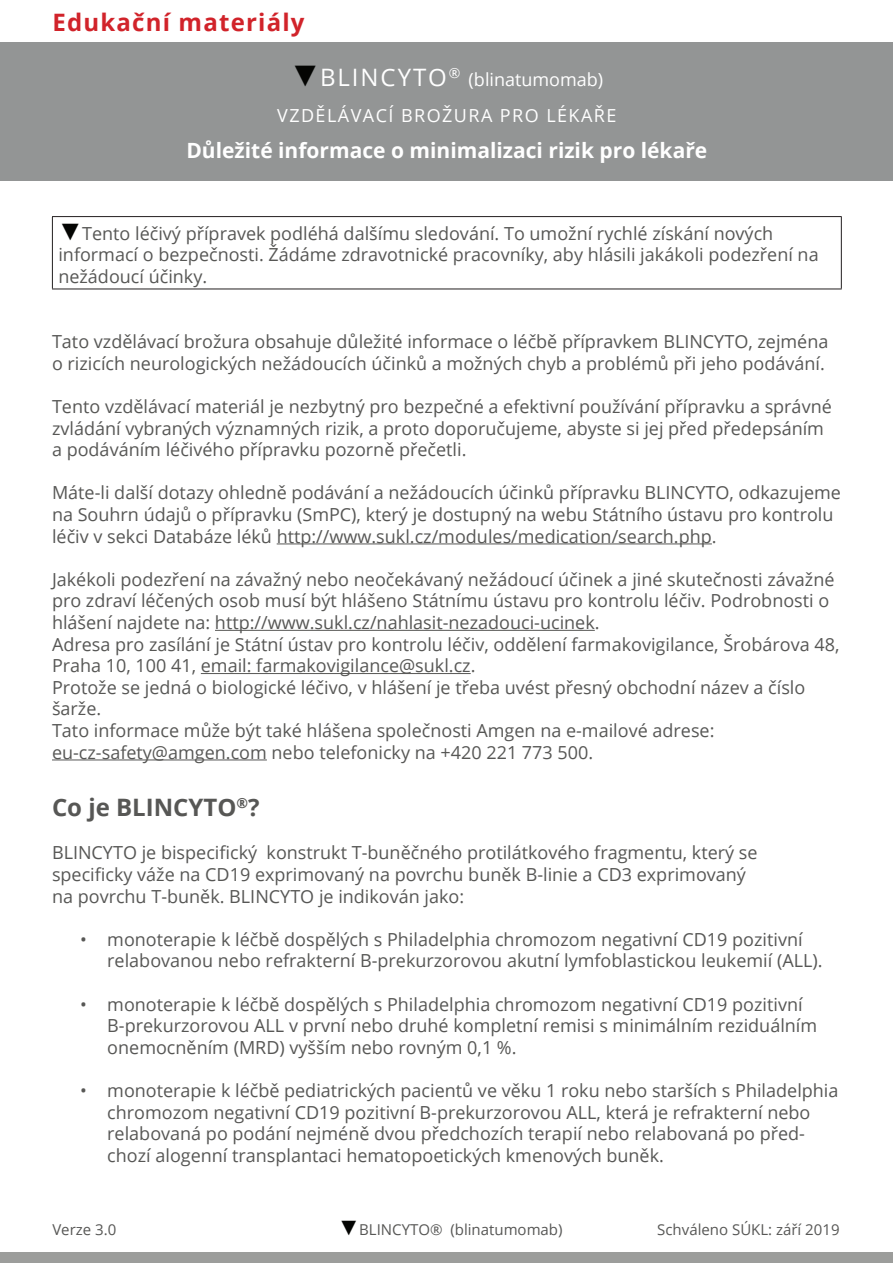
<style>
.page{position:relative;width:893px;height:1263px;background:#fff}
.page>*{position:absolute;margin:0;border:0;box-sizing:border-box;transform-origin:0 0}
.t1{font:700 24px "Open Sans";letter-spacing:.05em;color:#d1232a}
.t2{font:700 24px "Open Sans";color:#575755}
.t3{font:700 21px "Open Sans";color:#fff}
.t4{font:18px/21.6px "Open Sans";color:#575755}
.t5{font:18px/36px "Open Sans";letter-spacing:.08em;color:#fff;text-align:center}
.t6{font:15px "Open Sans";color:#575755}
.s1{font-family:"Arial";font-weight:900;font-size:30px;color:#040503}
.s2{font-size:24px}
.s3{font-family:"Arial";font-weight:900;font-size:24px;color:#040503}
.s4{font-family:"Arial";font-weight:900;font-size:21px;color:#040503}
</style>
<div class="page">
<div style="left:0;top:43px;width:893px;height:138px;background:#939595"></div>
<div style="left:0;top:1253px;width:893px;height:10px;background:#9c9d9b"></div>
<hr style="left:277px;top:543px;width:435px;height:1px;background:#575755">
<hr style="left:215px;top:630px;width:380px;height:1px;background:#575755">
<hr style="left:201px;top:673px;width:270px;height:1px;background:#575755">
<hr style="left:52px;top:759px;width:215px;height:1px;background:#575755">
<hr style="left:52px;top:216px;width:790px;height:1px;background:#231f20">
<hr style="left:52px;top:217px;width:1px;height:72px;background:#231f20">
<hr style="left:841px;top:217px;width:1px;height:72px;background:#231f20">
<hr style="left:52px;top:289px;width:790px;height:1px;background:#231f20">
<h1 class="t1" style="left:52px;top:5px;width:254px">Edukační materiály</h1>
<p class="t5" style="left:277px;top:61px;width:341px"><span class="s1">▼</span><span class="s2">BLINCYTO</span><sup>®</sup> (blinatumomab)<br>VZDĚLÁVACÍ BROŽURA PRO LÉKAŘE</p>
<p class="t3" style="left:186px;top:136px;width:522px">Důležité informace o minimalizaci rizik pro lékaře</p>
<p class="t4" style="left:58px;top:222px;width:762px"><span class="s3">▼</span>Tento léčivý přípravek podléhá dalšímu sledování. To umožní rychlé získání nových informací o bezpečnosti. Žádáme zdravotnické pracovníky, aby hlásili jakákoli podezření na nežádoucí účinky.</p>
<p class="t4" style="left:52px;top:330px;width:778px">Tato vzdělávací brožura obsahuje důležité informace o léčbě přípravkem BLINCYTO, zejména o rizicích neurologických nežádoucích účinků a možných chyb a problémů při jeho podávání.</p>
<p class="t4" style="left:52px;top:395px;width:781px">Tento vzdělávací materiál je nezbytný pro bezpečné a efektivní používání přípravku a správné zvládání vybraných významných rizik, a proto doporučujeme, abyste si jej před předepsáním a podáváním léčivého přípravku pozorně přečetli.</p>
<p class="t4" style="left:52px;top:482px;width:790px">Máte-li další dotazy ohledně podávání a nežádoucích účinků přípravku BLINCYTO, odkazujeme na Souhrn údajů o přípravku (SmPC), který je dostupný na webu Státního ústavu pro kontrolu léčiv v sekci Databáze léků http://www.sukl.cz/modules/medication/search.php.</p>
<p class="t4" style="left:52px;top:568px;width:789px">Jakékoli podezření na závažný nebo neočekávaný nežádoucí účinek a jiné skutečnosti závažné pro zdraví léčených osob musí být hlášeno Státnímu ústavu pro kontrolu léčiv. Podrobnosti o hlášení najdete na: http://www.sukl.cz/nahlasit-nezadouci-ucinek.<br>Adresa pro zasílání je Státní ústav pro kontrolu léčiv, oddělení farmakovigilance, Šrobárova 48, Praha 10, 100 41, email: farmakovigilance@sukl.cz.<br>Protože se jedná o biologické léčivo, v hlášení je třeba uvést přesný obchodní název a číslo šarže.<br>Tato informace může být také hlášena společnosti Amgen na e-mailové adrese: eu-cz-safety@amgen.com nebo telefonicky na +420 221 773 500.</p>
<h1 class="t2" style="left:52px;top:790px;width:209px">Co je BLINCYTO<sup>®</sup>?</h1>
<p class="t4" style="left:52px;top:842px;width:707px">BLINCYTO je bispecifický konstrukt T-buněčného protilátkového fragmentu, který se specificky váže na CD19 exprimovaný na povrchu buněk B-linie a CD3 exprimovaný na povrchu T-buněk. BLINCYTO je indikován jako:</p>
<p class="t4" style="left:107px;top:928px;width:717px;text-indent:-27px">• monoterapie k léčbě dospělých s Philadelphia chromozom negativní CD19 pozitivní relabovanou nebo refrakterní B-prekurzorovou akutní lymfoblastickou leukemií (ALL).</p>
<p class="t4" style="left:107px;top:993px;width:711px;text-indent:-27px">• monoterapie k léčbě dospělých s Philadelphia chromozom negativní CD19 pozitivní<br>B‑prekurzorovou ALL v první nebo druhé kompletní remisi s minimálním reziduálním onemocněním (MRD) vyšším nebo rovným 0,1 %.</p>
<p class="t4" style="left:107px;top:1079px;width:733px;text-indent:-27px">• monoterapie k léčbě pediatrických pacientů ve věku 1 roku nebo starších s Philadelphia chromozom negativní CD19 pozitivní B-prekurzorovou ALL, která je refrakterní nebo relabovaná po podání nejméně dvou předchozích terapií nebo relabovaná po před&shy;chozí alogenní transplantaci hematopoetických kmenových buněk.</p>
<p class="t6" style="left:52px;top:1219px;width:65px">Verze 3.0</p>
<p class="t6" style="left:338px;top:1219px;width:226px"><span class="s4">▼</span>BLINCYTO® (blinatumomab)</p>
<p class="t6" style="left:657px;top:1219px;width:184px">Schváleno SÚKL: září 2019</p>
</div>
